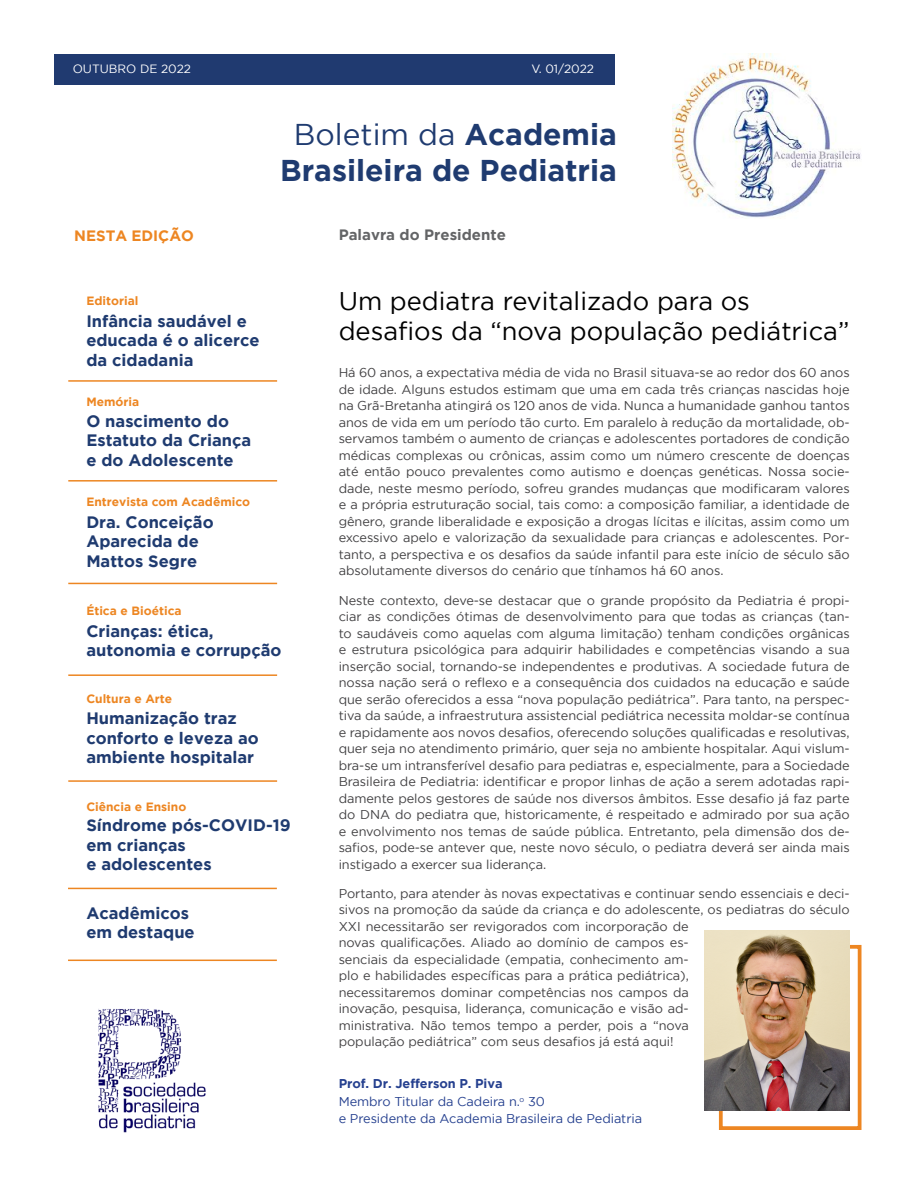
<style>
.page{position:relative;width:918px;height:1188px;background:#fff}
.page>*{position:absolute;margin:0;border:0;box-sizing:border-box;transform-origin:0 0}
.t1{font:700 30px/36px "Gotham";color:#1f3b70;text-align:center}
.t2{font:25.5px/30.6px "Gotham";color:#000}
.t3{font:700 16.5px/19.5px "Gotham";color:#1f3b70}
.t4{font:700 15px "Gotham";color:#636466}
.t5{font:700 15px "Gotham";color:#ed8622}
.t6{font:12.75px/16.5px "Gotham";letter-spacing:-.005em;color:#414042;text-align:justify}
.t7{font:12.75px/17.5px "Gotham";letter-spacing:-.005em;color:#25408f}
.t8{font:700 12px "Gotham";color:#ed8622}
.t9{font:12px "Gotham";color:#fff}
.s1{font-weight:400}
.s2{font-weight:700}
</style>
<div class="page">
<div style="left:54px;top:54px;width:560px;height:30px;background:#203a70"></div>
<img style="left:98px;top:1009px;width:108px;height:124px">
<img style="left:672px;top:54px;width:189px;height:164px">
<hr style="left:68px;top:380px;width:209px;height:2px;background:#ed8622">
<hr style="left:68px;top:583px;width:209px;height:1px;background:#ed8622">
<hr style="left:68px;top:888px;width:209px;height:1px;background:#ed8622">
<hr style="left:68px;top:960px;width:209px;height:1px;background:#ed8622">
<div style="left:719px;top:945px;width:142px;height:185px;border:4px solid #ed8622"></div>
<img style="left:704px;top:931px;width:146px;height:179px">
<hr style="left:68px;top:480px;width:209px;height:2px;background:#ed8622">
<hr style="left:68px;top:780px;width:209px;height:2px;background:#ed8622">
<hr style="left:68px;top:674px;width:209px;height:2px;background:#ed8622">
<p class="t9" style="left:73px;top:62px;width:120px">OUTUBRO DE 2022</p>
<p class="t9" style="left:531px;top:62px;width:64px">V. 01/2022</p>
<p class="t5" style="left:74px;top:227px;width:121px">NESTA EDIÇÃO</p>
<h1 class="t1" style="left:280px;top:116px;width:338px"><span class="s1">Boletim da</span> Academia<br>Brasileira de Pediatria</h1>
<p class="t4" style="left:339px;top:226px;width:169px">Palavra do Presidente</p>
<p class="t8" style="left:86px;top:294px;width:54px">Editorial</p>
<p class="t3" style="left:86px;top:311px;width:175px">Infância saudável e educada é o alicerce da cidadania</p>
<p class="t8" style="left:86px;top:394px;width:54px">Memória</p>
<p class="t3" style="left:86px;top:411px;width:166px">O nascimento do<br>Estatuto da Criança e do Adolescente</p>
<p class="t8" style="left:86px;top:495px;width:165px">Entrevista com Acadêmico</p>
<p class="t3" style="left:86px;top:512px;width:129px">Dra. Conceição<br>Aparecida de<br>Mattos Segre</p>
<p class="t8" style="left:86px;top:604px;width:97px">Ética e Bioética</p>
<p class="t3" style="left:86px;top:621px;width:197px">Crianças: ética, autonomia e corrupção</p>
<p class="t8" style="left:86px;top:692px;width:87px">Cultura e Arte</p>
<p class="t3" style="left:86px;top:708px;width:174px">Humanização traz conforto e leveza ao ambiente hospitalar</p>
<p class="t8" style="left:86px;top:800px;width:102px">Ciência e Ensino</p>
<p class="t3" style="left:86px;top:815px;width:206px">Síndrome pós-COVID-19 em crianças<br>e adolescentes</p>
<p class="t3" style="left:86px;top:903px;width:110px">Acadêmicos em destaque</p>
<h2 class="t2" style="left:339px;top:285px;width:512px">Um pediatra revitalizado para os desafios da “nova população pediátrica”</h2>
<p class="t6" style="left:339px;top:365px;width:513px">Há 60 anos, a expectativa média de vida no Brasil situava-se ao redor dos 60 anos de idade. Alguns estudos estimam que uma em cada três crianças nascidas hoje na Grã-Bretanha atingirá os 120 anos de vida. Nunca a humanidade ganhou tantos anos de vida em um período tão curto. Em paralelo à redução da mortalidade, ob&shy;servamos também o aumento de crianças e adolescentes portadores de condição médicas complexas ou crônicas, assim como um número crescente de doenças até então pouco prevalentes como autismo e doenças genéticas. Nossa socie&shy;dade, neste mesmo período, sofreu grandes mudanças que modificaram valores e a própria estruturação social, tais como: a composição familiar, a identidade de gênero, grande liberalidade e exposição a drogas lícitas e ilícitas, assim como um excessivo apelo e valorização da sexualidade para crianças e adolescentes. Por&shy;tanto, a perspectiva e os desafios da saúde infantil para este início de século são absolutamente diversos do cenário que tínhamos há 60 anos.</p>
<p class="t6" style="left:339px;top:592px;width:513px">Neste contexto, deve-se destacar que o grande propósito da Pediatria é propi&shy;ciar as condições ótimas de desenvolvimento para que todas as crianças (tan&shy;to saudáveis como aquelas com alguma limitação) tenham condições orgânicas e estrutura psicológica para adquirir habilidades e competências visando a sua inserção social, tornando-se independentes e produtivas. A sociedade futura de nossa nação será o reflexo e a consequência dos cuidados na educação e saúde que serão oferecidos a essa “nova população pediátrica”. Para tanto, na perspec&shy;tiva da saúde, a infraestrutura assistencial pediátrica necessita moldar-se contínua e rapidamente aos novos desafios, oferecendo soluções qualificadas e resolutivas, quer seja no atendimento primário, quer seja no ambiente hospitalar. Aqui vislum&shy;bra-se um intransferível desafio para pediatras e, especialmente, para a Sociedade Brasileira de Pediatria: identificar e propor linhas de ação a serem adotadas rapi&shy;damente pelos gestores de saúde nos diversos âmbitos. Esse desafio já faz parte do DNA do pediatra que, historicamente, é respeitado e admirado por sua ação e envolvimento nos temas de saúde pública. Entretanto, pela dimensão dos de&shy;safios, pode-se antever que, neste novo século, o pediatra deverá ser ainda mais instigado a exercer sua liderança.</p>
<p class="t6" style="left:339px;top:885px;width:513px;text-align:left">Portanto, para atender às novas expectativas e continuar sendo essenciais e deci&shy;sivos na promoção da saúde da criança e do adolescente, os pediatras do século XXI necessitarão ser revigorados com incorporação de<br>novas qualificações. Aliado ao domínio de campos es-<br>senciais da especialidade (empatia, conhecimento am-<br>plo e habilidades específicas para a prática pediátrica),<br>necessitaremos dominar competências nos campos da<br>inovação, pesquisa, liderança, comunicação e visão ad-<br>ministrativa. Não temos tempo a perder, pois a “nova<br>população pediátrica” com seus desafios já está aqui!</p>
<p class="t7" style="left:339px;top:1075px;width:305px"><span class="s2">Prof. Dr. Jefferson P. Piva<br></span>Membro Titular da Cadeira n.<sup>o</sup> 30<br>e Presidente da Academia Brasileira de Pediatria</p>
</div>
